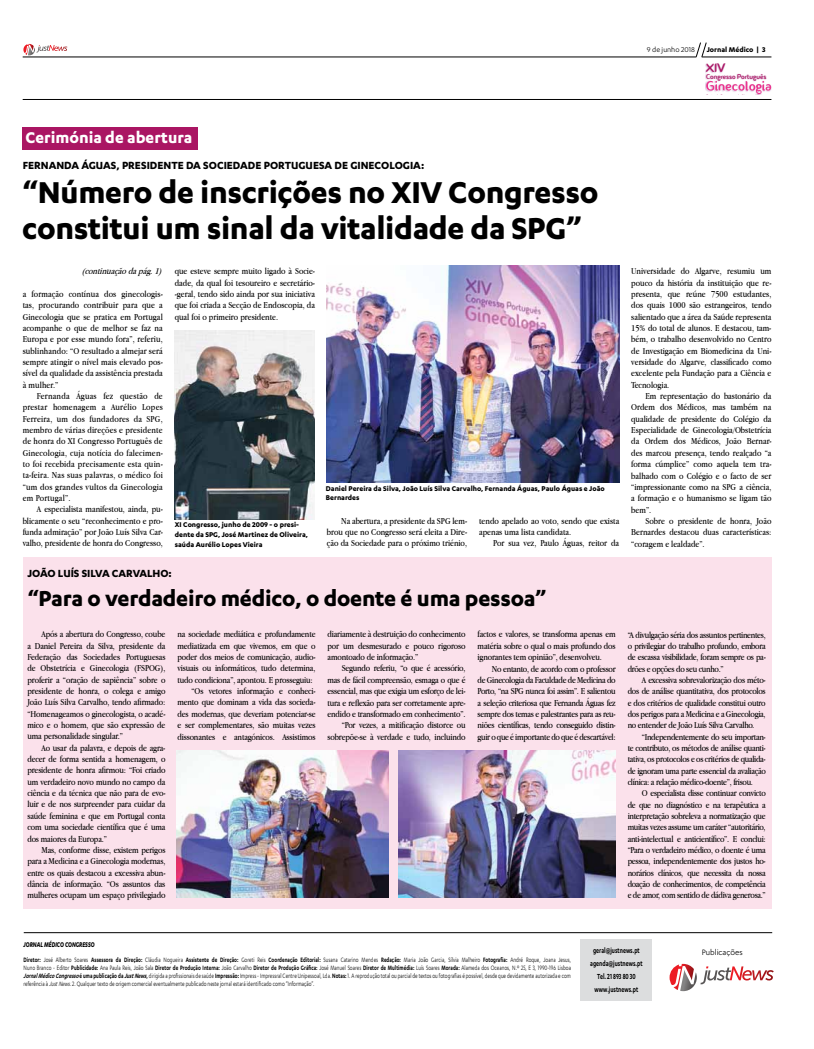
<style>
.page{position:relative;width:814px;height:1049px;background:#fff}
.page>*{position:absolute;margin:0;border:0;box-sizing:border-box;transform-origin:0 0}
.t1{font:700 35px/36px "Karbon";letter-spacing:-.01em;color:#000}
.t2{font:700 25px "Karbon";letter-spacing:-.01em;color:#000}
.t3{font:700 18px "Karbon";color:#fff}
.t4{font:12.4px "Fontastique Fontastique";color:#aa1664}
.t5{font:700 12px "Karbon";color:#000}
.t6{font:9.5px/11.3px "Apple Garamond";letter-spacing:-.015em;color:#000;text-align:justify}
.t7{font:italic 9.5px "Apple Garamond";color:#000}
.t8{font:9px "Karbon";color:#000}
.t9{font:600 8.5px/13px "Karbon";color:#000;text-align:center;scale:.72 1}
.t10{font:700 8px/9.6px "Karbon";color:#000}
.t11{font:italic 700 8px "Karbon";color:#000;scale:.72 1}
.t12{font:8px "Karbon";color:#000}
.t13{font:7.3px/8px "Karbon";letter-spacing:.005em;color:#000;text-align:justify;scale:.73 1}
.t14{font:7px "Fontastique Fontastique";color:#aa1664}
.s1{font-style:italic}
.s2{font-weight:600}
.s3{font-weight:600;font-style:italic}
</style>
<div class="page">
<hr style="left:701px;top:57px;width:70px;height:1px;background:#000">
<svg style="left:695px;top:42px;width:11px;height:15px"></svg>
<hr style="left:23px;top:57px;width:673px;height:1px;background:#000">
<svg style="left:23px;top:44px;width:44px;height:11px"></svg>
<svg style="left:706px;top:63px;width:66px;height:32px"></svg>
<div style="left:23px;top:558px;width:748px;height:351px;background:#fbe1eb"></div>
<div style="left:23px;top:127px;width:175px;height:22px;background:#aa1663"></div>
<hr style="left:23px;top:99px;width:748px;height:1px;background:#000">
<hr style="left:24px;top:932px;width:748px;height:1px;background:#000">
<svg style="left:669px;top:964px;width:104px;height:27px"></svg>
<div style="left:580px;top:940px;width:72px;height:61px;background:#dcddde"></div>
<img style="left:327px;top:266px;width:292px;height:216px">
<img style="left:398px;top:750px;width:217px;height:148px">
<img style="left:177px;top:750px;width:211px;height:148px">
<img style="left:175px;top:331px;width:139px;height:188px">
<p class="t12" style="left:647px;top:46px;width:50px">9 de junho 2018</p>
<p class="t10" style="left:706px;top:45px;width:60px">Jornal Médico | 3</p>
<h3 class="t4" style="left:706px;top:61px;width:21px">XIV</h3>
<p class="t14" style="left:706px;top:72px;width:62px">Congresso Português</p>
<h3 class="t3" style="left:26px;top:127px;width:168px">Cerimónia de abertura</h3>
<p class="t5" style="left:23px;top:158px;width:403px">Fernanda Águas, presidente da Sociedade Portuguesa de Ginecologia:</p>
<h1 class="t1" style="left:22px;top:173px;width:577px">“Número de inscrições no XIV Congresso constitui um sinal da vitalidade da SPG”</h1>
<p class="t7" style="left:82px;top:265px;width:81px">(continuaçãodapág.1)</p>
<p class="t6" style="left:23px;top:288px;width:142px">a formação contínua dos ginecologis&shy;tas, procurando contribuir para que a Ginecologia que se pratica em Portugal acompanhe o que de melhor se faz na Europa e por esse mundo fora”, referiu, sublinhando: “O resultado a almejar será sempre atingir o nível mais elevado pos&shy;sível da qualidade da assistência prestada à mulher.”</p>
<p class="t6" style="left:23px;top:390px;width:142px;text-indent:14px">Fernanda Águas fez questão de prestar homenagem a Aurélio Lopes Ferreira, um dos fundadores da SPG, membro de várias direções e presidente de honra do XI Congresso Português de Ginecologia, cuja notícia do falecimen&shy;to foi recebida precisamente esta quin&shy;ta-feira. Nas suas palavras, o médico foi “um dos grandes vultos da Ginecologia em Portugal”.</p>
<p class="t6" style="left:23px;top:503px;width:142px;text-indent:14px">A especialista manifestou, ainda, pu&shy;blicamente o seu “reconhecimento e pro&shy;funda admiração” por João Luís Silva Car&shy;valho, presidente de honra do Congresso,</p>
<p class="t6" style="left:175px;top:265px;width:142px">que esteve sempre muito ligado à Socie&shy;dade, da qual foi tesoureiro e secretário--geral, tendo sido ainda por sua iniciativa que foi criada a Secção de Endoscopia, da qual foi o primeiro presidente.</p>
<p class="t10" style="left:175px;top:520px;width:135px">XI Congresso, junho de 2009 - o presi&shy;dente da SPG, José Martinez de Oliveira, saúda Aurélio Lopes Vieira</p>
<p class="t10" style="left:326px;top:483px;width:280px">Daniel Pereira da Silva, João Luís Silva Carvalho, Fernanda Águas, Paulo Águas e João<br>Bernardes</p>
<p class="t6" style="left:327px;top:515px;width:142px;text-indent:14px">Na abertura, a presidente da SPG lem&shy;brou que no Congresso será eleita a Dire&shy;ção da Sociedade para o próximo triénio,</p>
<p class="t6" style="left:479px;top:515px;width:142px">tendo apelado ao voto, sendo que exista apenas uma lista candidata.</p>
<p class="t6" style="left:493px;top:537px;width:127px">Por sua vez, Paulo Águas, reitor da</p>
<p class="t5" style="left:27px;top:567px;width:146px">João Luís Silva Carvalh o:</p>
<h2 class="t2" style="left:27px;top:584px;width:520px">“Para o verdadeiro médico, o doente é uma pessoa”</h2>
<p class="t6" style="left:27px;top:628px;width:139px;text-indent:14px">Após a abertura do Congresso, coube a Daniel Pereira da Silva, presidente da Federação das Sociedades Portuguesas de Obstetrícia e Ginecologia (FSPOG), proferir a “oração de sapiência” sobre o presidente de honra, o colega e amigo João Luís Silva Carvalho, tendo afirmado: “Homenageamos o ginecologista, o acadé&shy;mico e o homem, que são expressão de uma personalidade singular.”</p>
<p class="t6" style="left:27px;top:742px;width:140px;text-indent:14px">Ao usar da palavra, e depois de agra&shy;decer de forma sentida a homenagem, o presidente de honra afirmou: “Foi criado um verdadeiro novo mundo no campo da ciência e da técnica que não para de evo&shy;luir e de nos surpreender para cuidar da saúde feminina e que em Portugal conta com uma sociedade científica que é uma dos maiores da Europa.”</p>
<p class="t6" style="left:27px;top:844px;width:139px;text-indent:14px">Mas, conforme disse, existem perigos para a Medicina e a Ginecologia modernas, entre os quais destacou a excessiva abun&shy;dância de informação. “Os assuntos das mulheres ocupam um espaço privilegiado</p>
<p class="t6" style="left:177px;top:628px;width:140px;text-align:right">na sociedade mediática e profundamente mediatizada em que vivemos, em que o poder dos meios de comunicação, audio&shy;visuais ou informáticos, tudo determina, tudo condiciona”, apontou. E prosseguiu: “Os vetores informação e conheci&shy;mento que dominam a vida das socieda&shy;des modernas, que deveriam potenciar-se e ser complementares, são muitas vezes dissonantes e antagónicos. Assistimos</p>
<p class="t6" style="left:327px;top:628px;width:139px">diariamente à destruição do conhecimento por um desmesurado e pouco rigoroso amontoado de informação.”</p>
<p class="t6" style="left:327px;top:662px;width:140px;text-align:right">Segundo referiu, “o que é acessório, mas de fácil compreensão, esmaga o que é essencial, mas que exigia um esforço de lei&shy;tura e reflexão para ser corretamente apre&shy;endido e transformado em conhecimento”. “Por vezes, a mitificação distorce ou sobrepõe-se à verdade e tudo, incluindo</p>
<p class="t6" style="left:477px;top:628px;width:139px">factos e valores, se transforma apenas em matéria sobre o qual o mais profundo dos ignorantes tem opinião”, desenvolveu.</p>
<p class="t6" style="left:477px;top:663px;width:140px;text-indent:14px">No entanto, de acordo com o professor de Ginecologia da Faculdade de Medicina do Porto, “na SPG nunca foi assim”. E salientou a seleção criteriosa que Fernanda Águas fez sempre dos temas e palestrantes para as reu&shy;niões científicas, tendo conseguido distin&shy;guir o que é importante do que é descartável:</p>
<p class="t6" style="left:631px;top:265px;width:142px">Universidade do Algarve, resumiu um pouco da história da instituição que re&shy;presenta, que reúne 7500 estudantes, dos quais 1000 são estrangeiros, tendo salientado que a área da Saúde representa 15% do total de alunos. E destacou, tam&shy;bém, o trabalho desenvolvido no Centro de Investigação em Biomedicina da Uni&shy;versidade do Algarve, classificado como excelente pela Fundação para a Ciência e Tecnologia.</p>
<p class="t6" style="left:631px;top:390px;width:142px;text-indent:14px">Em representação do bastonário da Ordem dos Médicos, mas também na qualidade de presidente do Colégio da Especialidade de Ginecologia/Obstetrícia da Ordem dos Médicos, João Bernar&shy;des marcou presença, tendo realçado “a forma cúmplice” como aquela tem tra&shy;balhado com o Colégio e o facto de ser “impressionante como na SPG a ciência, a formação e o humanismo se ligam tão bem”.</p>
<p class="t6" style="left:631px;top:515px;width:142px;text-indent:14px">Sobre o presidente de honra, João Bernardes destacou duas características: “coragem e lealdade”.</p>
<p class="t6" style="left:627px;top:629px;width:140px">“A divulgação séria dos assuntos pertinentes, o privilegiar do trabalho profundo, embora de escassa visibilidade, foram sempre os pa&shy;drões e opções do seu cunho.”</p>
<p class="t6" style="left:627px;top:674px;width:140px;text-indent:14px">A excessiva sobrevalorização dos méto&shy;dos de análise quantitativa, dos protocolos e dos critérios de qualidade constitui outro dos perigos para a Medicina e a Ginecologia, no entender de João Luís Silva Carvalho<span class="s1">.</span></p>
<p class="t6" style="left:627px;top:731px;width:139px;text-indent:14px">“Independentemente do seu importan&shy;te contributo, os métodos de análise quanti&shy;tativa, os protocolos e os critérios de qualida&shy;de ignoram uma parte essencial da avaliação clínica: a relação médico-doente”, frisou.</p>
<p class="t6" style="left:627px;top:787px;width:140px;text-indent:14px">O especialista disse continuar convicto de que no diagnóstico e na terapêutica a interpretação sobreleva a normatização que muitas vezes assume um caráter “autoritário, anti-intelectual e anticientífico”. E conclui: “Para o verdadeiro médico, o doente é uma pessoa, independentemente dos justos ho&shy;norários clínicos, que necessita da nossa doação de conhecimentos, de competência e de amor, com sentido de dádiva generosa.”</p>
<p class="t11" style="left:24px;top:939px;width:100px">JORNAL MÉDICO CONGRESSO</p>
<p class="t13" style="left:24px;top:956px;width:751px"><span class="s2">Diretor:</span> José Alberto Soares <span class="s2">Assessora da Direção:</span> Cláudia Nogueira <span class="s2">Assistente de Direção:</span> Goreti Reis <span class="s2">Coordenação Editorial:</span> Susana Catarino Mendes <span class="s2">Redação:</span> Maria João Garcia, Sílvia Malheiro <span class="s2">Fotografia:</span> André Roque, Joana Jesus, Nuno Branco - Editor <span class="s2">Publicidade:</span> Ana Paula Reis, João Sala <span class="s2">Diretor de Produção Interna:</span> João Carvalho <span class="s2">Diretor de Produção Gráfica:</span> José Manuel Soares <span class="s2">Diretor de Multimédia:</span> Luís Soares <span class="s2">Morada:</span> Alameda dos Oceanos, N.º 25, E 3, 1990-196 Lisboa <span class="s3">JornalMédicoCongresso</span><span class="s2">é uma publicação da</span> <span class="s3">JustNews</span><span class="s2">,</span> dirigida a profissionais de saúde <span class="s2">Impressão:</span> Impress - Impressral Centre Unipessoal, Lda. <span class="s2">Notas:</span> 1. A reprodução total ou parcial de textos ou fotografias é possível, desde que devidamente autorizada e com referência à <span class="s1">JustNews</span>. 2. Qualquer texto de origem comercial eventualmente publicado neste jornal estará identificado como “Informação”.</p>
<p class="t9" style="left:590px;top:943px;width:74px">geral@justnews.pt agenda@justnews.pt<br>Tel. 21 893 80 30 www.justnews.pt</p>
<p class="t8" style="left:701px;top:947px;width:42px">Publicações</p>
</div>
